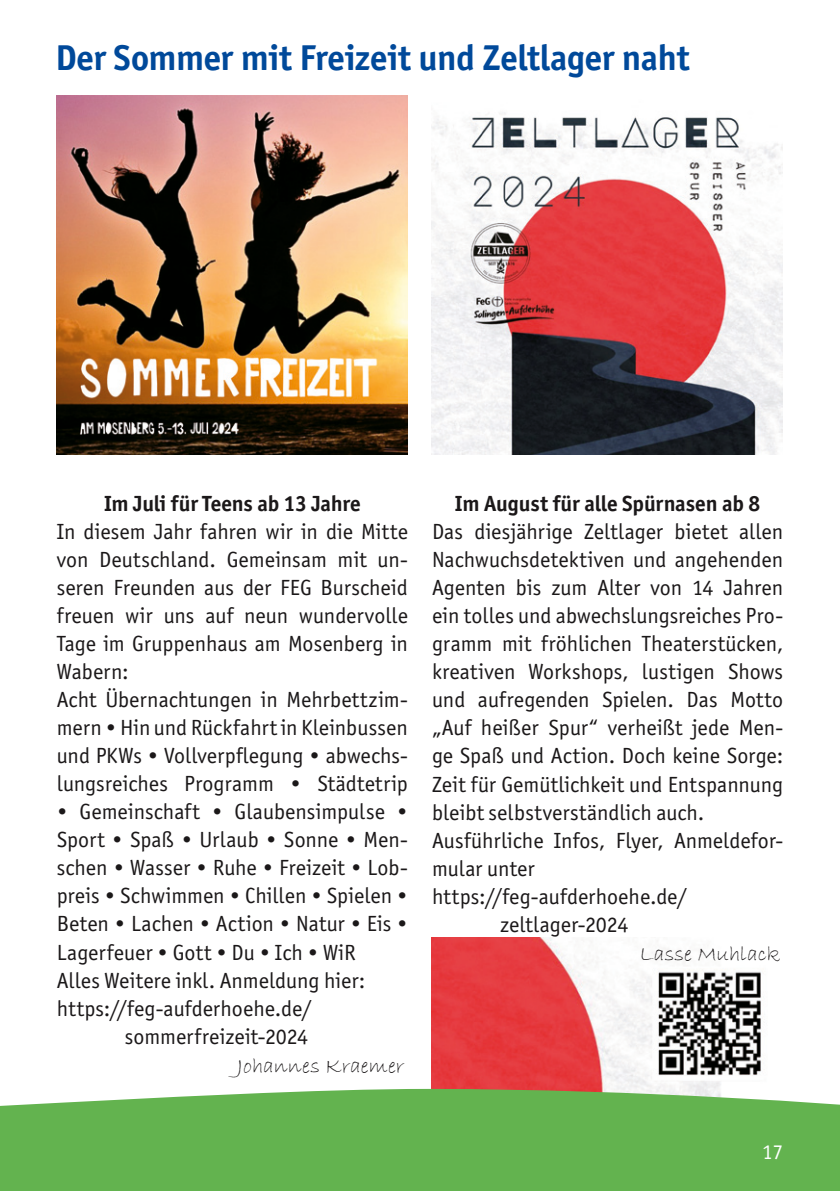
<style>
.page{position:relative;width:840px;height:1191px;background:#fff}
.page>*{position:absolute;margin:0;border:0;box-sizing:border-box;transform-origin:0 0}
.t1{font:700 36px "Officina Sans ITC Pro";letter-spacing:-.01em;color:#00499a}
.t2{font:22px/28px "Officina Sans ITC Pro";color:#1b1819}
.t3{font:700 22px "Officina Sans ITC Pro";letter-spacing:-.01em;color:#1b1819}
.t4{font:22px "Bradley Hand ITC";color:#1b1819}
.t5{font:21px "Officina Sans ITC Pro";color:#fff}
</style>
<div class="page">
<img style="left:431px;top:937px;width:331px;height:152px">
<div style="left:0;top:1089px;width:839px;height:102px;background:#63b34f"></div>
<img style="left:57px;top:96px;width:351px;height:358px">
<img style="left:431px;top:112px;width:351px;height:342px">
<h1 class="t1" style="left:55px;top:36px;width:635px">Der Sommer mit Freizeit und Zeltlager naht</h1>
<p class="t3" style="left:104px;top:490px;width:258px">Im Juli für Teens ab 13 Jahre</p>
<p class="t2" style="left:57px;top:518px;width:352px">In diesem Jahr fahren wir in die Mitte von Deutschland. Gemeinsam mit un&shy;seren Freunden aus der FEG Burscheid freuen wir uns auf neun wundervolle Tage im Gruppenhaus am Mosenberg in Wabern:<br>Acht Übernachtungen in Mehrbettzim&shy;mern • Hin und Rückfahrt in Kleinbussen und PKWs • Vollverpflegung • abwechs&shy;lungsreiches Programm • Städtetrip</p>
<p class="t2" style="left:57px;top:798px;width:352px">• Gemeinschaft • Glaubensimpulse •</p>
<p class="t2" style="left:57px;top:826px;width:352px">Sport • Spaß • Urlaub • Sonne • Men-</p>
<p class="t2" style="left:57px;top:854px;width:352px">schen • Wasser • Ruhe • Freizeit • Lob-</p>
<p class="t2" style="left:57px;top:882px;width:352px">preis • Schwimmen • Chillen • Spielen •</p>
<p class="t2" style="left:57px;top:910px;width:352px">Beten • Lachen • Action • Natur • Eis •</p>
<p class="t2" style="left:57px;top:938px;width:300px">Lagerfeuer • Gott • Du • Ich • WiR</p>
<p class="t2" style="left:57px;top:966px;width:310px">Alles Weitere inkl. Anmeldung hier:</p>
<p class="t2" style="left:57px;top:994px;width:256px">https://feg-aufderhoehe.de/</p>
<p class="t2" style="left:125px;top:1022px;width:185px">sommerfreizeit-2024</p>
<p class="t4" style="left:237px;top:1051px;width:168px">Johannes Kraemer</p>
<p class="t3" style="left:454px;top:490px;width:306px">Im August für alle Spürnasen ab 8</p>
<p class="t2" style="left:432px;top:518px;width:352px">Das diesjährige Zeltlager bietet allen</p>
<p class="t2" style="left:432px;top:546px;width:352px">Nachwuchsdetektiven und angehenden</p>
<p class="t2" style="left:432px;top:574px;width:352px">Agenten bis zum Alter von 14 Jahren</p>
<p class="t2" style="left:432px;top:602px;width:352px">ein tolles und abwechslungsreiches Pro-</p>
<p class="t2" style="left:432px;top:630px;width:352px">gramm mit fröhlichen Theaterstücken,</p>
<p class="t2" style="left:432px;top:658px;width:352px">kreativen Workshops, lustigen Shows</p>
<p class="t2" style="left:432px;top:686px;width:352px">und aufregenden Spielen. Das Motto</p>
<p class="t2" style="left:432px;top:714px;width:352px">„Auf heißer Spur“ verheißt jede Men-</p>
<p class="t2" style="left:432px;top:742px;width:352px">ge Spaß und Action. Doch keine Sorge:</p>
<p class="t2" style="left:432px;top:770px;width:352px">Zeit für Gemütlichkeit und Entspannung</p>
<p class="t2" style="left:432px;top:798px;width:274px">bleibt selbstverständlich auch.</p>
<p class="t2" style="left:432px;top:826px;width:352px">Ausführliche Infos, Flyer, Anmeldefor-</p>
<p class="t2" style="left:432px;top:854px;width:104px">mular unter</p>
<p class="t2" style="left:432px;top:882px;width:256px">https://feg-aufderhoehe.de/</p>
<p class="t2" style="left:500px;top:910px;width:130px">zeltlager-2024</p>
<p class="t4" style="left:639px;top:939px;width:142px">Lasse Muhlack</p>
<p class="t5" style="left:761px;top:1139px;width:22px">17</p>
</div>
